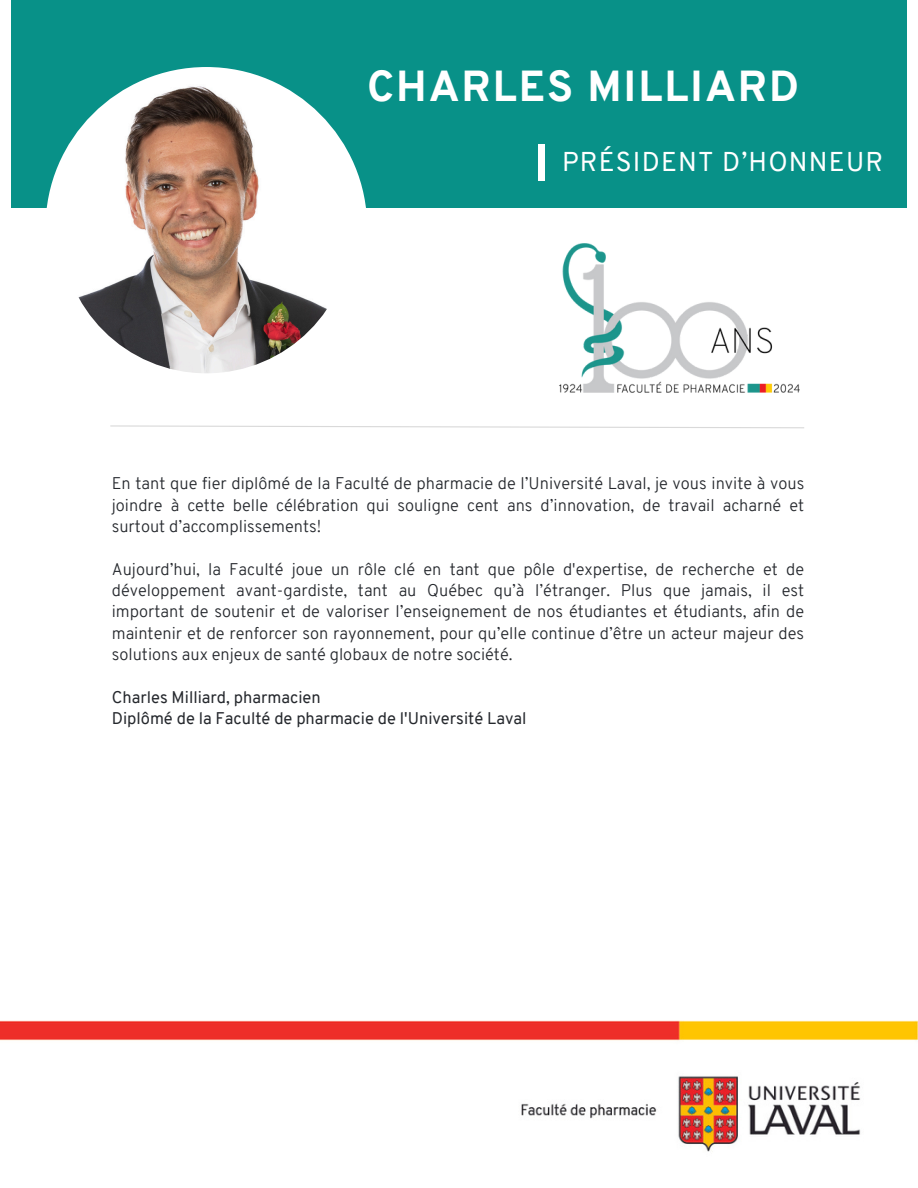
<style>
.page{position:relative;width:918px;height:1188px;background:#fff}
.page>*{position:absolute;margin:0;border:0;box-sizing:border-box;transform-origin:0 0}
.t1{font:800 42.3px "Overpass";letter-spacing:.045em;color:#fff}
.t2{font:26.55px "Overpass";letter-spacing:.045em;color:#fff}
.t3{font:300 16.5px/21.3px "Overpass";color:#25282d;text-align:justify}
.t4{font:16.5px/21.3px "Overpass";color:#25282d}
</style>
<div class="page">
<div style="left:12px;top:0;width:894px;height:207px;background:#089188"></div>
<div style="left:46px;top:67px;width:321px;height:322px;background:#fff;border-radius:50%"></div>
<img style="left:61px;top:82px;width:291px;height:291px;border-radius:50%">
<svg style="left:110px;top:425px;width:387px;height:3px"></svg>
<img style="left:0;top:1020px;width:918px;height:132px">
<img style="left:497px;top:207px;width:365px;height:222px">
<div style="left:538px;top:144px;width:7px;height:37px;background:#fff"></div>
<p class="t1" style="left:367px;top:70px;width:434px">CHARLES MILLIARD</p>
<p class="t2" style="left:562px;top:151px;width:323px">PRÉSIDENT D’HONNEUR</p>
<p class="t3" style="left:112px;top:474px;width:694px">En tant que fier diplômé de la Faculté de pharmacie de l’Université Laval, je vous invite à vous joindre à cette belle célébration qui souligne cent ans d’innovation, de travail acharné et surtout d’accomplissements!</p>
<p class="t3" style="left:112px;top:560px;width:694px">Aujourd’hui, la Faculté joue un rôle clé en tant que pôle d'expertise, de recherche et de développement avant-gardiste, tant au Québec qu’à l’étranger. Plus que jamais, il est important de soutenir et de valoriser l’enseignement de nos étudiantes et étudiants, afin de maintenir et de renforcer son rayonnement, pour qu’elle continue d’être un acteur majeur des solutions aux enjeux de santé globaux de notre société.</p>
<p class="t4" style="left:112px;top:688px;width:416px">Charles Milliard, pharmacien<br>Diplômé de la Faculté de pharmacie de l'Université Laval</p>
</div>
